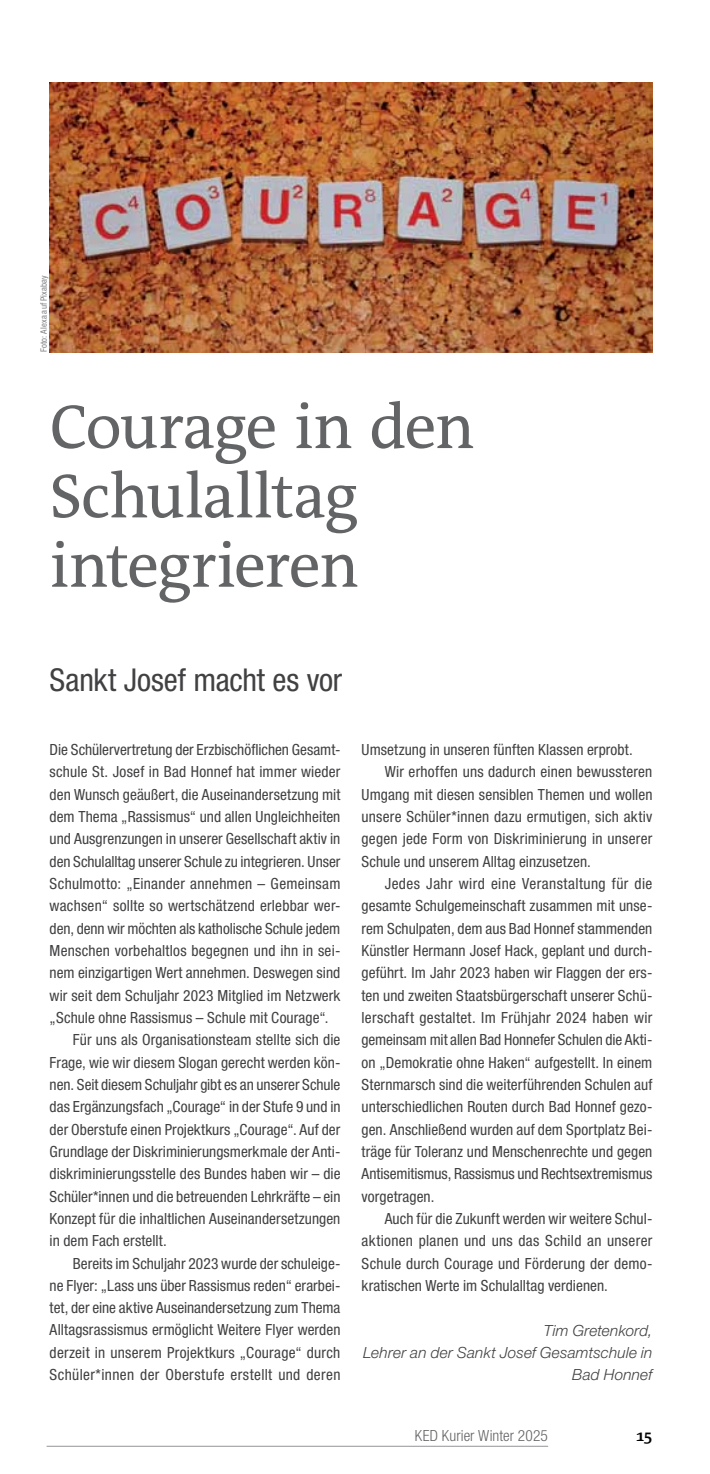
<style>
.page{position:relative;width:710px;height:1474px;background:#fff}
.page>*{position:absolute;margin:0;border:0;box-sizing:border-box;transform-origin:0 0}
.t1{font:63px/69.3px "The Antiqua Sun";letter-spacing:-.02em;color:#636466}
.t2{font:condensed 31.5px "Helvetica Neue LT Std";letter-spacing:-.005em;color:#414042}
.t3{font:condensed 15.4px "Helvetica Neue LT Std";letter-spacing:.005em;color:#414042}
.t4{font:italic 300 15.4px/22.4px "Helvetica Neue LT Std";letter-spacing:.01em;color:#414042;text-align:right}
.t5{font:condensed 15.4px "Helvetica Neue LT Std";letter-spacing:.025em;color:#414042}
.t6{font:300 condensed 15.4px "Helvetica Neue LT Std";letter-spacing:.01em;color:#636466}
.t7{font:700 15.4px "The Antiqua Sun";color:#000}
.t8{font:condensed 8.75px "Helvetica Neue LT Std";letter-spacing:.02em;color:#808285}
</style>
<div class="page">
<hr style="left:47px;top:1445px;width:501px;height:1px;background:#939598">
<img style="left:50px;top:83px;width:602px;height:269px">
<p class="t8" style="left:39px;top:352px;width:79px;rotate:-90deg">Foto: Alexa auf Pixabay</p>
<h1 class="t1" style="left:50px;top:394px;width:426px">Courage in den<br>Schulalltag integrieren</h1>
<h2 class="t2" style="left:50px;top:662px;width:294px">Sankt Josef macht es vor</h2>
<p class="t3" style="left:50px;top:740px;width:292px">Die Schülervertretung der Erzbischöflichen Gesamt-</p>
<p class="t3" style="left:50px;top:763px;width:292px">schule St. Josef in Bad Honnef hat immer wieder</p>
<p class="t3" style="left:50px;top:785px;width:292px">den Wunsch geäußert, die Auseinandersetzung mit</p>
<p class="t3" style="left:50px;top:807px;width:292px">dem Thema „Rassismus“ und allen Ungleichheiten</p>
<p class="t3" style="left:50px;top:830px;width:292px">und Ausgrenzungen in unserer Gesellschaft aktiv in</p>
<p class="t3" style="left:50px;top:852px;width:292px">den Schulalltag unserer Schule zu integrieren. Unser</p>
<p class="t3" style="left:50px;top:874px;width:292px">Schulmotto: „Einander annehmen – Gemeinsam</p>
<p class="t3" style="left:50px;top:897px;width:292px">wachsen“ sollte so wertschätzend erlebbar wer-</p>
<p class="t3" style="left:50px;top:919px;width:292px">den, denn wir möchten als katholische Schule jedem</p>
<p class="t3" style="left:50px;top:941px;width:292px">Menschen vorbehaltlos begegnen und ihn in sei-</p>
<p class="t3" style="left:50px;top:963px;width:292px">nem einzigartigen Wert annehmen. Deswegen sind</p>
<p class="t3" style="left:50px;top:986px;width:292px">wir seit dem Schuljahr 2023 Mitglied im Netzwerk</p>
<p class="t3" style="left:50px;top:1008px;width:280px">„Schule ohne Rassismus – Schule mit Courage“.</p>
<p class="t3" style="left:73px;top:1030px;width:269px">Für uns als Organisationsteam stellte sich die</p>
<p class="t3" style="left:50px;top:1053px;width:292px">Frage, wie wir diesem Slogan gerecht werden kön-</p>
<p class="t3" style="left:50px;top:1075px;width:292px">nen. Seit diesem Schuljahr gibt es an unserer Schule</p>
<p class="t3" style="left:50px;top:1097px;width:292px">das Ergänzungsfach „Courage“ in der Stufe 9 und in</p>
<p class="t3" style="left:50px;top:1120px;width:292px">der Oberstufe einen Projektkurs „Courage“. Auf der</p>
<p class="t3" style="left:50px;top:1142px;width:292px">Grundlage der Diskriminierungsmerkmale der Anti-</p>
<p class="t3" style="left:50px;top:1164px;width:292px">diskriminierungsstelle des Bundes haben wir – die</p>
<p class="t3" style="left:50px;top:1187px;width:292px">Schüler*innen und die betreuenden Lehrkräfte – ein</p>
<p class="t3" style="left:50px;top:1209px;width:292px">Konzept für die inhaltlichen Auseinandersetzungen</p>
<p class="t3" style="left:50px;top:1231px;width:119px">in dem Fach erstellt.</p>
<p class="t3" style="left:73px;top:1254px;width:269px">Bereits im Schuljahr 2023 wurde der schuleige-</p>
<p class="t3" style="left:50px;top:1276px;width:292px">ne Flyer: „Lass uns über Rassismus reden“ erarbei-</p>
<p class="t3" style="left:50px;top:1298px;width:292px">tet, der eine aktive Auseinandersetzung zum Thema</p>
<p class="t3" style="left:50px;top:1321px;width:292px">Alltagsrassismus ermöglicht Weitere Flyer werden</p>
<p class="t3" style="left:50px;top:1343px;width:292px">derzeit in unserem Projektkurs „Courage“ durch</p>
<p class="t3" style="left:50px;top:1365px;width:292px">Schüler*innen der Oberstufe erstellt und deren</p>
<p class="t3" style="left:361px;top:740px;width:272px">Umsetzung in unseren fünften Klassen erprobt.</p>
<p class="t3" style="left:384px;top:763px;width:269px">Wir erhoffen uns dadurch einen bewussteren</p>
<p class="t3" style="left:361px;top:785px;width:292px">Umgang mit diesen sensiblen Themen und wollen</p>
<p class="t3" style="left:361px;top:807px;width:292px">unsere Schüler*innen dazu ermutigen, sich aktiv</p>
<p class="t3" style="left:361px;top:830px;width:292px">gegen jede Form von Diskriminierung in unserer</p>
<p class="t3" style="left:361px;top:852px;width:231px">Schule und unserem Alltag einzusetzen.</p>
<p class="t5" style="left:384px;top:874px;width:269px">Jedes Jahr wird eine Veranstaltung für die</p>
<p class="t3" style="left:361px;top:897px;width:292px">gesamte Schulgemeinschaft zusammen mit unse-</p>
<p class="t3" style="left:361px;top:919px;width:292px">rem Schulpaten, dem aus Bad Honnef stammenden</p>
<p class="t3" style="left:361px;top:941px;width:292px">Künstler Hermann Josef Hack, geplant und durch-</p>
<p class="t3" style="left:361px;top:964px;width:292px">geführt. Im Jahr 2023 haben wir Flaggen der ers-</p>
<p class="t3" style="left:361px;top:986px;width:292px">ten und zweiten Staatsbürgerschaft unserer Schü-</p>
<p class="t3" style="left:361px;top:1008px;width:292px">lerschaft gestaltet. Im Frühjahr 2024 haben wir</p>
<p class="t3" style="left:361px;top:1030px;width:292px">gemeinsam mit allen Bad Honnefer Schulen die Akti-</p>
<p class="t3" style="left:361px;top:1053px;width:292px">on „Demokratie ohne Haken“ aufgestellt. In einem</p>
<p class="t3" style="left:361px;top:1075px;width:292px">Sternmarsch sind die weiterführenden Schulen auf</p>
<p class="t3" style="left:361px;top:1097px;width:292px">unterschiedlichen Routen durch Bad Honnef gezo-</p>
<p class="t3" style="left:361px;top:1120px;width:292px">gen. Anschließend wurden auf dem Sportplatz Bei-</p>
<p class="t3" style="left:361px;top:1142px;width:292px">träge für Toleranz und Menschenrechte und gegen</p>
<p class="t3" style="left:361px;top:1164px;width:292px">Antisemitismus, Rassismus und Rechtsextremismus</p>
<p class="t3" style="left:361px;top:1187px;width:74px">vorgetragen.</p>
<p class="t3" style="left:384px;top:1209px;width:269px">Auch für die Zukunft werden wir weitere Schul-</p>
<p class="t3" style="left:361px;top:1231px;width:292px">aktionen planen und uns das Schild an unserer</p>
<p class="t3" style="left:361px;top:1254px;width:292px">Schule durch Courage und Förderung der demo-</p>
<p class="t3" style="left:361px;top:1276px;width:248px">kratischen Werte im Schulalltag verdienen.</p>
<p class="t4" style="left:363px;top:1318px;width:291px">Tim Gretenkord,<br>Lehrer an der Sankt Josef Gesamtschule in<br>Bad Honnef</p>
<p class="t6" style="left:414px;top:1426px;width:135px">KED Kurier Winter 2025</p>
<p class="t7" style="left:636px;top:1427px;width:18px">15</p>
</div>
